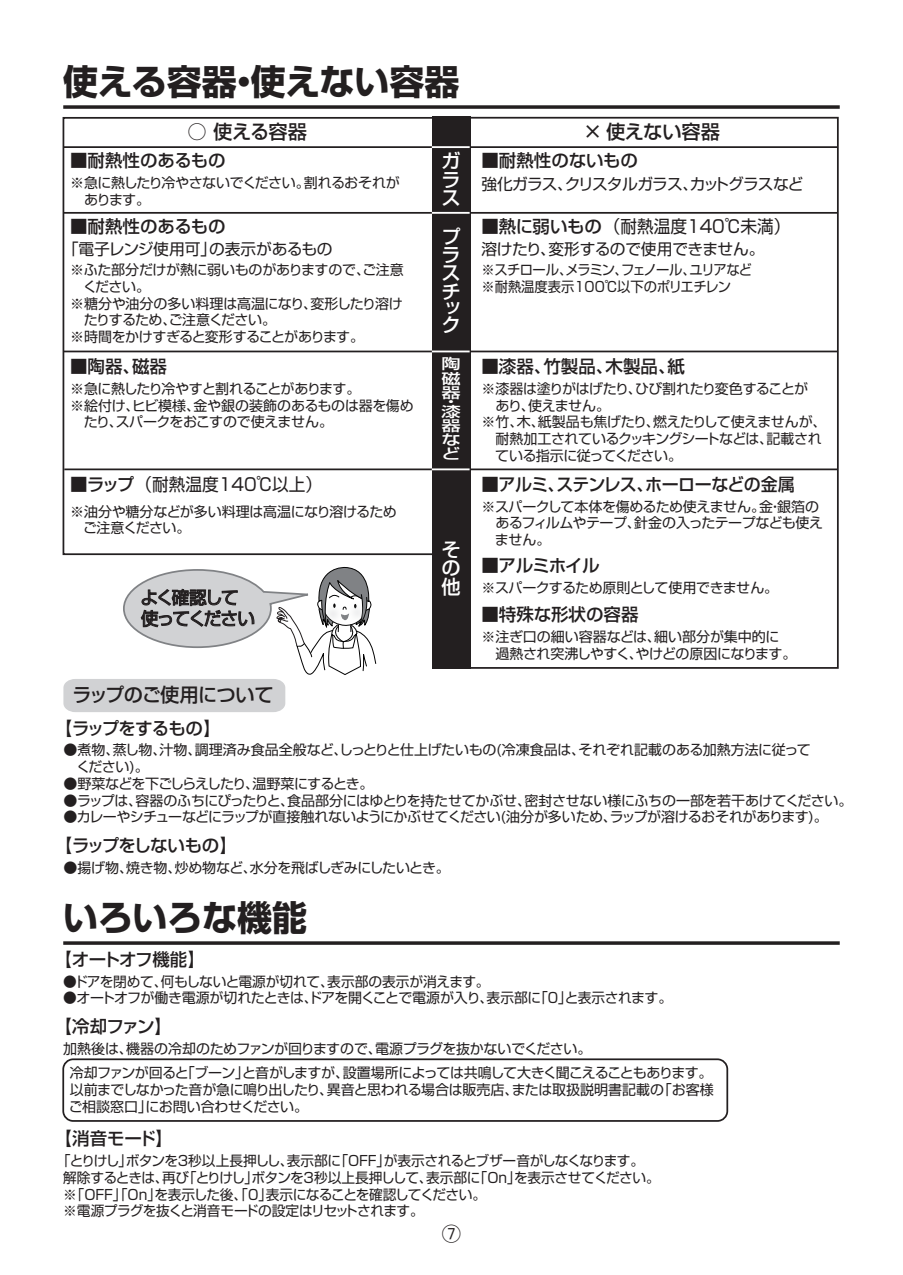
<style>
.page{position:relative;width:903px;height:1275px;background:#fff}
.page>*{position:absolute;margin:0;border:0;box-sizing:border-box;transform-origin:0 0}
.t1{font:700 35px "Shin Go Pro";letter-spacing:-.01em;color:#231f20}
.t2{font:500 19.25px "Shin Go Pro";letter-spacing:-.02em;color:#231f20}
.t3{font:500 19.25px/18.4px "Shin Go Pro";color:#fff;text-align:justify}
.t4{font:500 19.25px "Shin Go Pro";letter-spacing:-.04em;color:#231f20}
.t5{font:19.25px "Shin Go Pro";color:#231f20}
.t6{font:500 17.5px "Shin Go Pro";letter-spacing:-.02em;color:#231f20}
.t7{font:17.5px "Shin Go Pro";color:#231f20;scale:.95 1}
.t8{font:500 17.5px "Shin Go Pro";color:#231f20}
.t9{font:500 17.5px "Shin Go Pro";letter-spacing:-.045em;color:#231f20}
.t10{font:17.5px/21px "Shin Go Pro";letter-spacing:-.095em;color:#231f20}
.t11{font:500 17.5px "Shin Go Pro";letter-spacing:-.055em;color:#231f20}
.t12{font:15.75px "Shin Go Pro";letter-spacing:-.055em;color:#231f20}
.t13{font:15.75px "Shin Go Pro";letter-spacing:-.035em;color:#231f20}
.t14{font:15.75px "Shin Go Pro";letter-spacing:-.015em;color:#231f20}
.t15{font:500 14.17px/14px "Shin Go Pro";color:#fff;text-align:justify;scale:1.35 1}
.t16{font:14px/16.8px "Shin Go Pro";letter-spacing:-.03em;color:#231f20}
.t17{font:14px/16.8px "Shin Go Pro";letter-spacing:-.03em;color:#231f20;scale:.95 1}
.t18{font:14px "Shin Go Pro";letter-spacing:-.055em;color:#231f20}
.s1{font-weight:500}
</style>
<div class="page">
<svg style="left:63px;top:105px;width:777px;height:4px;background:#3e3a3b"></svg>
<div style="left:432px;top:117px;width:38px;height:552px;background:#231f20"></div>
<div style="left:63px;top:117px;width:373px;height:438px;border:2px solid #231f20"></div>
<hr style="left:63px;top:146px;width:372px;height:2px;background:#231f20">
<hr style="left:64px;top:212px;width:371px;height:2px;background:#231f20">
<hr style="left:64px;top:351px;width:371px;height:1px;background:#231f20">
<hr style="left:64px;top:468px;width:371px;height:2px;background:#231f20">
<div style="left:466px;top:117px;width:373px;height:552px;border:2px solid #231f20"></div>
<hr style="left:467px;top:146px;width:371px;height:2px;background:#231f20">
<hr style="left:467px;top:212px;width:370px;height:2px;background:#231f20">
<hr style="left:467px;top:351px;width:370px;height:1px;background:#231f20">
<hr style="left:468px;top:468px;width:370px;height:2px;background:#231f20">
<hr style="left:432px;top:146px;width:38px;height:2px;background:#fff">
<hr style="left:432px;top:212px;width:38px;height:2px;background:#fff">
<hr style="left:432px;top:351px;width:38px;height:1px;background:#fff">
<hr style="left:432px;top:468px;width:37px;height:2px;background:#fff">
<img style="left:266px;top:552px;width:25px;height:4px">
<img style="left:291px;top:552px;width:133px;height:112px">
<svg style="left:63px;top:561px;width:313px;height:151px"></svg>
<svg style="left:63px;top:941px;width:777px;height:4px;background:#3d3a3b"></svg>
<div style="left:62px;top:1058px;width:666px;height:64px;border:2px solid #231f20;border-radius:10px"></div>
<h1 class="t1" style="left:63px;top:54px;width:398px">使える容器・使えない容器</h1>
<h2 class="t2" style="left:188px;top:116px;width:121px">○ 使える容器</h2>
<h2 class="t2" style="left:583px;top:116px;width:138px">× 使えない容器</h2>
<p class="t8" style="left:70px;top:146px;width:157px">■耐熱性のあるもの</p>
<p class="t6" style="left:481px;top:146px;width:158px">■耐熱性のないもの</p>
<p class="t16" style="left:70px;top:173px;width:331px">※急に熱したり冷やさないでください。割れるおそれが　あります。</p>
<p class="t12" style="left:481px;top:171px;width:324px">強化ガラス、クリスタルガラス、カットグラスなど</p>
<p class="t8" style="left:70px;top:212px;width:157px">■耐熱性のあるもの</p>
<h2 class="t3" style="left:441px;top:150px;width:20px">ガラス</h2>
<p class="t7" style="left:481px;top:212px;width:327px"><span class="s1">■熱に弱いもの</span>（耐熱温度140℃未満）</p>
<h2 class="t3" style="left:441px;top:225px;width:20px">プラスチ</h2>
<h2 class="t3" style="left:441px;top:297px;width:20px;line-height:16.6px">ック</h2>
<p class="t14" style="left:63px;top:236px;width:271px">「電子レンジ使用可」の表示があるもの</p>
<p class="t16" style="left:70px;top:260px;width:335px">※ふた部分だけが熱に弱いものがありますので、ご注意　ください。<br>※糖分や油分の多い料理は高温になり、変形したり溶け　たりするため、ご注意ください。<br>※時間をかけすぎると変形することがあります。</p>
<p class="t13" style="left:481px;top:236px;width:285px">溶けたり、変形するので使用できません。</p>
<p class="t17" style="left:481px;top:260px;width:287px">※スチロール、メラミン、フェノール、ユリアなど※耐熱温度表示100℃以下のポリエチレン</p>
<p class="t6" style="left:70px;top:352px;width:99px">■陶器、磁器</p>
<p class="t15" style="left:441px;top:355px;width:15px">陶磁器</p>
<p class="t15" style="left:441px;top:393px;width:10px">・</p>
<p class="t15" style="left:441px;top:403px;width:16px">漆器など</p>
<p class="t16" style="left:70px;top:378px;width:345px">※急に熱したり冷やすと割れることがあります。<br>※絵付け、ヒビ模様、金や銀の装飾のあるものは器を傷め　たり、スパークをおこすので使えません。</p>
<p class="t7" style="left:70px;top:470px;width:267px"><span class="s1">■ラップ</span>（耐熱温度140℃以上）</p>
<p class="t16" style="left:70px;top:501px;width:328px">※油分や糖分などが多い料理は高温になり溶けるため　ご注意ください。</p>
<p class="t10" style="left:140px;top:585px;width:116px">よく確認して使ってください</p>
<h2 class="t4" style="left:72px;top:679px;width:203px">ラップのご使用について</h2>
<h2 class="t3" style="left:441px;top:538px;width:20px">その他</h2>
<p class="t6" style="left:481px;top:352px;width:205px">■漆器、竹製品、木製品、紙</p>
<p class="t16" style="left:481px;top:378px;width:347px">※漆器は塗りがはげたり、ひび割れたり変色することが<br>　あり、使えません。<br>※竹、木、紙製品も焦げたり、燃えたりして使えませんが、　耐熱加工されているクッキングシートなどは、記載され　ている指示に従ってください。</p>
<p class="t6" style="left:481px;top:470px;width:315px">■アルミ、ステンレス、ホーローなどの金属</p>
<p class="t16" style="left:481px;top:496px;width:343px">※スパークして本体を傷めるため使えません。金・銀箔の　あるフィルムやテープ、針金の入ったテープなども使え　ません。</p>
<p class="t16" style="left:481px;top:578px;width:298px">※スパークするため原則として使用できません。</p>
<p class="t16" style="left:481px;top:627px;width:317px">※注ぎ口の細い容器などは、細い部分が集中的に　過熱され突沸しやすく、やけどの原因になります。</p>
<p class="t6" style="left:481px;top:551px;width:120px">■アルミホイル</p>
<p class="t8" style="left:481px;top:600px;width:159px">■特殊な形状の容器</p>
<p class="t9" style="left:55px;top:714px;width:168px">【ラップをするもの】</p>
<p class="t16" style="left:63px;top:740px;width:749px">●煮物、蒸し物、汁物、調理済み食品全般など、しっとりと仕上げたいもの(冷凍食品は、それぞれ記載のある加熱方法に従って　ください)。</p>
<p class="t18" style="left:63px;top:772px;width:312px">●野菜などを下ごしらえしたり、温野菜にするとき。</p>
<p class="t16" style="left:63px;top:790px;width:791px">●ラップは、容器のふちにぴったりと、食品部分にはゆとりを持たせてかぶせ、密封させない様にふちの一部を若干あけてください。</p>
<p class="t16" style="left:63px;top:807px;width:766px">●カレーやシチューなどにラップが直接触れないようにかぶせてください(油分が多いため、ラップが溶けるおそれがあります)。</p>
<p class="t11" style="left:55px;top:831px;width:184px">【ラップをしないもの】</p>
<p class="t16" style="left:63px;top:857px;width:388px">●揚げ物、焼き物、炒め物など、水分を飛ばしぎみにしたいとき。</p>
<h1 class="t1" style="left:63px;top:890px;width:245px">いろいろな機能</h1>
<p class="t9" style="left:55px;top:945px;width:152px">【オートオフ機能】</p>
<p class="t16" style="left:63px;top:971px;width:428px">●ドアを閉めて、何もしないと電源が切れて、表示部の表示が消えます。</p>
<p class="t16" style="left:63px;top:988px;width:611px">●オートオフが働き電源が切れたときは、ドアを開くことで電源が入り、表示部に「0」と表示されます。</p>
<p class="t6" style="left:55px;top:1012px;width:119px">【冷却ファン】</p>
<p class="t16" style="left:70px;top:1035px;width:644px;line-height:24.2px;text-indent:-6px">加熱後は、機器の冷却のためファンが回りますので、電源プラグを抜かないでください。<br>冷却ファンが回ると「ブーン」と音がしますが、設置場所によっては共鳴して大きく聞こえることもあります。</p>
<p class="t16" style="left:69px;top:1079px;width:646px">以前までしなかった音が急に鳴り出したり、異音と思われる場合は販売店、または取扱説明書記載の「お客様ご相談窓口」にお問い合わせください。</p>
<p class="t6" style="left:55px;top:1124px;width:120px">【消音モード】</p>
<p class="t16" style="left:63px;top:1151px;width:598px;text-indent:-6px">「とりけし」ボタンを3秒以上長押しし、表示部に「OFF」が表示されるとブザー音がしなくなります。解除するときは、再び「とりけし」ボタンを3秒以上長押しして、表示部に「On」を表示させてください。※「OFF」「On」を表示した後、「0」表示になることを確認してください。<br>※電源プラグを抜くと消音モードの設定はリセットされます。</p>
<h2 class="t5" style="left:442px;top:1218px;width:21px">⑦</h2>
</div>
